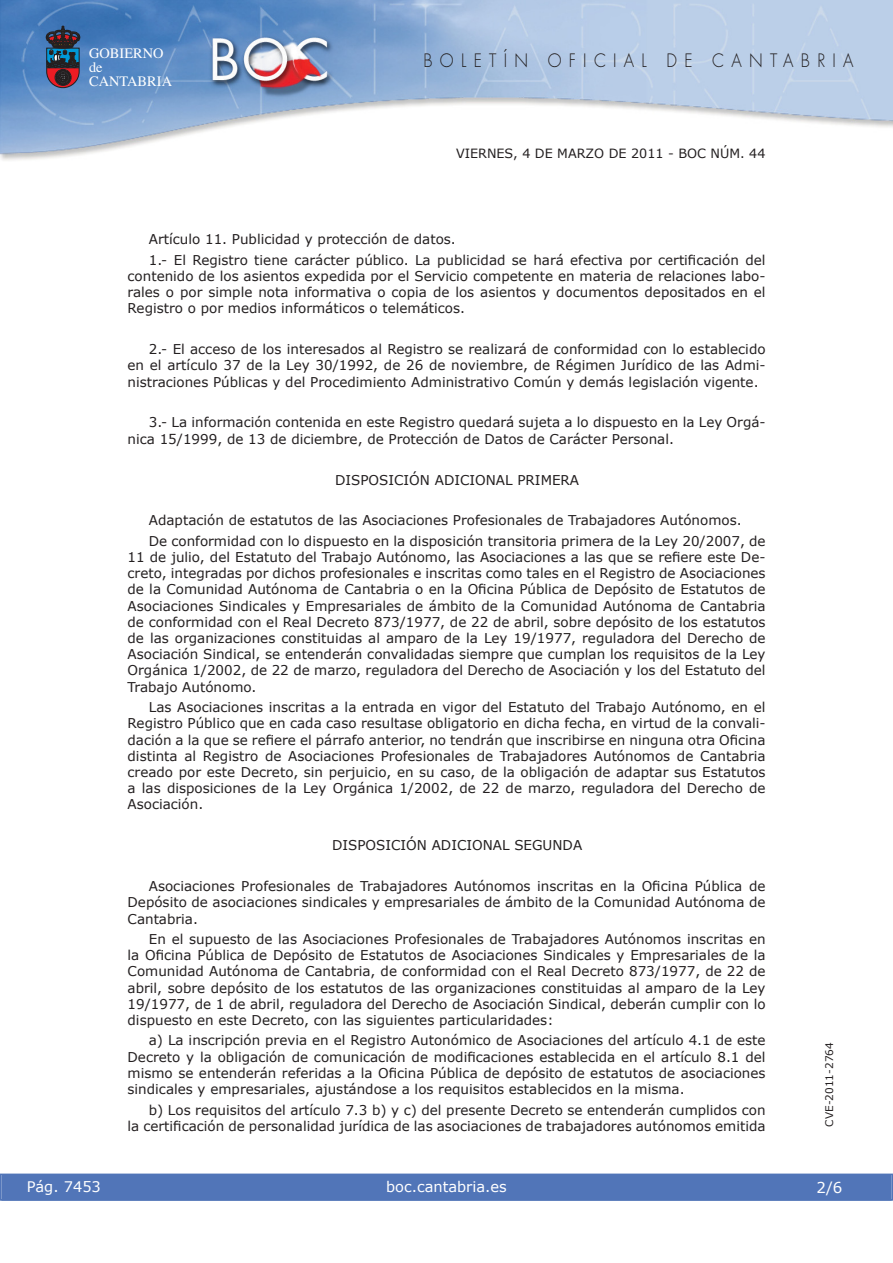
<style>
.page{position:relative;width:893px;height:1263px;background:#fff}
.page>*{position:absolute;margin:0;border:0;box-sizing:border-box;transform-origin:0 0}
.t1{font:300 18px "Futura";letter-spacing:.45em;color:#231f20;scale:.9 1}
.t2{font:15px "Verdana";color:#fff}
.t3{font:14.55px "Verdana";color:#fff}
.t4{font:14.4px/14.1px "Times";color:#fff}
.t5{font:13.5px/16.2px "Verdana";color:#231f20;text-align:justify}
.t6{font:12.75px "Verdana";color:#231f20}
.t7{font:10.5px "Verdana";color:#231f20}
</style>
<div class="page">
<img style="left:0;top:0;width:893px;height:161px">
<svg style="left:46px;top:26px;width:34px;height:62px;background:#464054"></svg>
<div style="left:1px;top:1174px;width:890px;height:27px;background:#5175b8"></div>
<div style="left:0;top:1174px;width:893px;height:27px;border:1px solid #5175b8"></div>
<p class="t4" style="left:89px;top:47px;width:85px">GOBIERNO de<br>CANTABRIA</p>
<h1 class="t1" style="left:423px;top:52px;width:479px">BOLETÍN OFICIAL DE CANTABRIA</h1>
<p class="t6" style="left:456px;top:145px;width:311px">VIERNES, 4 DE MARZO DE 2011 - BOC NÚM. 44</p>
<p class="t5" style="left:149px;top:229px;width:618px;line-height:20.4px">Artículo 11. Publicidad y protección de datos.<br>1.- El Registro tiene carácter público. La publicidad se hará efectiva por certificación del</p>
<p class="t5" style="left:128px;top:267px;width:639px">contenido de los asientos expedida por el Servicio competente en materia de relaciones labo&shy;rales o por simple nota informativa o copia de los asientos y documentos depositados en el Registro o por medios informáticos o telemáticos.</p>
<p class="t5" style="left:128px;top:341px;width:639px;text-indent:21px">2.- El acceso de los interesados al Registro se realizará de conformidad con lo establecido en el artículo 37 de la Ley 30/1992, de 26 de noviembre, de Régimen Jurídico de las Admi&shy;nistraciones Públicas y del Procedimiento Administrativo Común y demás legislación vigente.</p>
<p class="t5" style="left:128px;top:414px;width:639px;text-indent:21px">3.- La información contenida en este Registro quedará sujeta a lo dispuesto en la Ley Orgá&shy;nica 15/1999, de 13 de diciembre, de Protección de Datos de Carácter Personal.</p>
<p class="t5" style="left:335px;top:471px;width:245px">DISPOSICIÓN ADICIONAL PRIMERA</p>
<p class="t5" style="left:149px;top:510px;width:618px;line-height:20.4px">Adaptación de estatutos de las Asociaciones Profesionales de Trabajadores Autónomos.<br>De conformidad con lo dispuesto en la disposición transitoria primera de la Ley 20/2007, de</p>
<p class="t5" style="left:128px;top:549px;width:639px">11 de julio, del Estatuto del Trabajo Autónomo, las Asociaciones a las que se refiere este De&shy;creto, integradas por dichos profesionales e inscritas como tales en el Registro de Asociaciones de la Comunidad Autónoma de Cantabria o en la Oficina Pública de Depósito de Estatutos de Asociaciones Sindicales y Empresariales de ámbito de la Comunidad Autónoma de Cantabria de conformidad con el Real Decreto 873/1977, de 22 de abril, sobre depósito de los estatutos de las organizaciones constituidas al amparo de la Ley 19/1977, reguladora del Derecho de Asociación Sindical, se entenderán convalidadas siempre que cumplan los requisitos de la Ley Orgánica 1/2002, de 22 de marzo, reguladora del Derecho de Asociación y los del Estatuto del Trabajo Autónomo.</p>
<p class="t5" style="left:128px;top:699px;width:639px;text-indent:21px">Las Asociaciones inscritas a la entrada en vigor del Estatuto del Trabajo Autónomo, en el Registro Público que en cada caso resultase obligatorio en dicha fecha, en virtud de la convali&shy;dación a la que se refiere el párrafo anterior, no tendrán que inscribirse en ninguna otra Oficina distinta al Registro de Asociaciones Profesionales de Trabajadores Autónomos de Cantabria creado por este Decreto, sin perjuicio, en su caso, de la obligación de adaptar sus Estatutos a las disposiciones de la Ley Orgánica 1/2002, de 22 de marzo, reguladora del Derecho de Asociación.</p>
<p class="t5" style="left:332px;top:837px;width:252px">DISPOSICIÓN ADICIONAL SEGUNDA</p>
<p class="t5" style="left:128px;top:878px;width:639px;text-indent:21px">Asociaciones Profesionales de Trabajadores Autónomos inscritas en la Oficina Pública de Depósito de asociaciones sindicales y empresariales de ámbito de la Comunidad Autónoma de Cantabria.</p>
<p class="t5" style="left:128px;top:931px;width:639px;text-indent:21px">En el supuesto de las Asociaciones Profesionales de Trabajadores Autónomos inscritas en la Oficina Pública de Depósito de Estatutos de Asociaciones Sindicales y Empresariales de la Comunidad Autónoma de Cantabria, de conformidad con el Real Decreto 873/1977, de 22 de abril, sobre depósito de los estatutos de las organizaciones constituidas al amparo de la Ley 19/1977, de 1 de abril, reguladora del Derecho de Asociación Sindical, deberán cumplir con lo dispuesto en este Decreto, con las siguientes particularidades:</p>
<p class="t5" style="left:128px;top:1032px;width:639px;text-indent:21px">a) La inscripción previa en el Registro Autonómico de Asociaciones del artículo 4.1 de este Decreto y la obligación de comunicación de modificaciones establecida en el artículo 8.1 del mismo se entenderán referidas a la Oficina Pública de depósito de estatutos de asociaciones sindicales y empresariales, ajustándose a los requisitos establecidos en la misma.</p>
<p class="t5" style="left:128px;top:1101px;width:639px;text-align:right">b) Los requisitos del artículo 7.3 b) y c) del presente Decreto se entenderán cumplidos con<br>la certificación de personalidad jurídica de las asociaciones de trabajadores autónomos emitida</p>
<p class="t7" style="left:823px;top:1127px;width:86px;rotate:-90deg">CVE-2011-2764</p>
<p class="t3" style="left:27px;top:1177px;width:76px">Pág. 7453</p>
<p class="t3" style="left:386px;top:1178px;width:122px">boc.cantabria.es</p>
<p class="t2" style="left:816px;top:1178px;width:27px">2/6</p>
</div>
